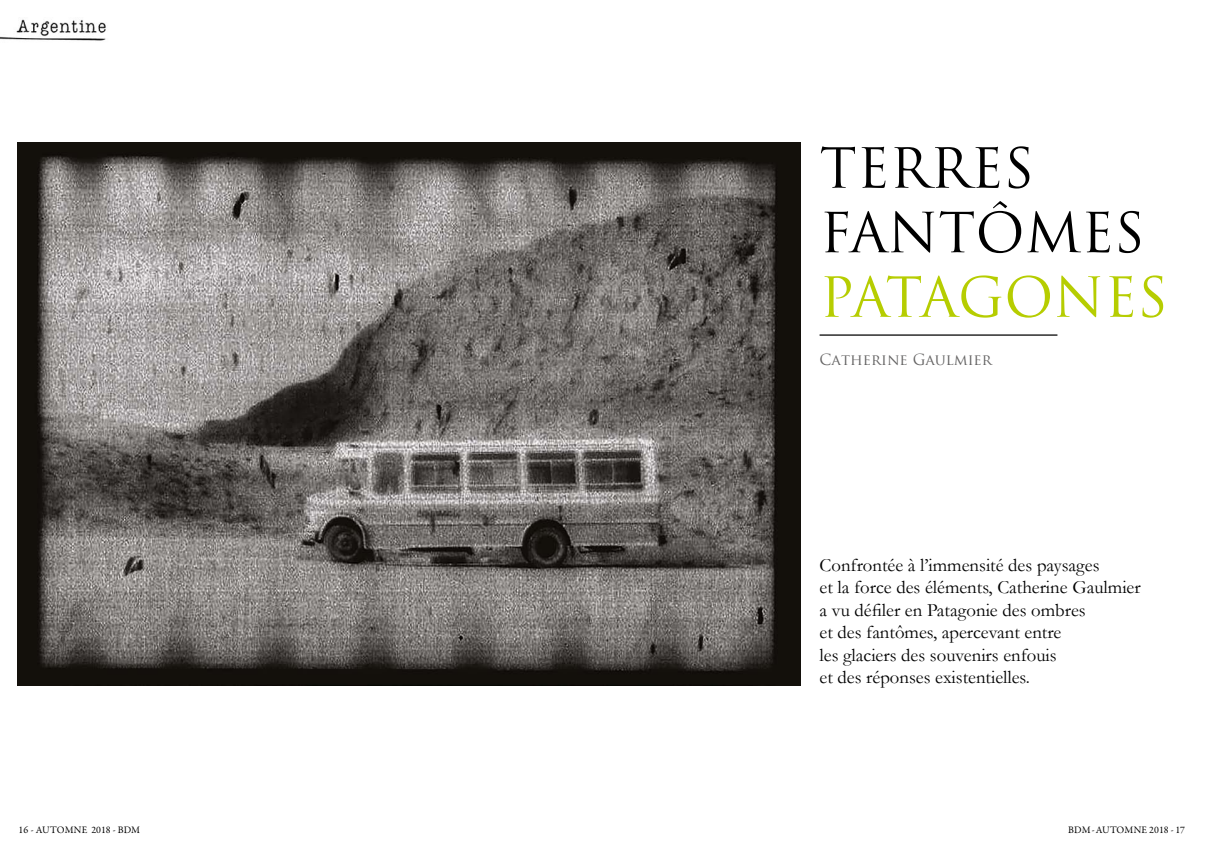
<style>
.page{position:relative;width:1205px;height:851px;background:#fff}
.page>*{position:absolute;margin:0;border:0;box-sizing:border-box;transform-origin:0 0}
.t1{font:53.75px/64.5px "Trajan Pro";color:#000}
.t2{font:53.75px "Trajan Pro";color:#b6cd01}
.t3{font:18.75px/22.5px "Garamond";color:#000}
.t4{font:15px "Trajan Pro";color:#646363}
.t5{font:10px "Garamond Premr Pro";letter-spacing:.005em;color:#000}
</style>
<div class="page">
<img style="left:18px;top:143px;width:783px;height:542px">
<hr style="left:819px;top:334px;width:238px;height:1px;background:#000">
<img style="left:0;top:19px;width:106px;height:22px">
<h1 class="t1" style="left:819px;top:135px;width:326px">TERRES<br>FANTÔMES</h1>
<h1 class="t2" style="left:819px;top:263px;width:350px">PATAGONES</h1>
<p class="t4" style="left:819px;top:349px;width:174px">Catherine Gaulmier</p>
<p class="t3" style="left:819px;top:553px;width:323px">Confrontée à l’immensité des paysages<br>et la force des éléments, Catherine Gaulmier a vu défiler en Patagonie des ombres<br>et des fantômes, apercevant entre<br>les glaciers des souvenirs enfouis<br>et des réponses existentielles.</p>
<p class="t5" style="left:19px;top:823px;width:123px">16 - AUTOMNE 2018 - BDM</p>
<p class="t5" style="left:1068px;top:823px;width:118px">BDM-AUTOMNE 2018 - 17</p>
</div>
